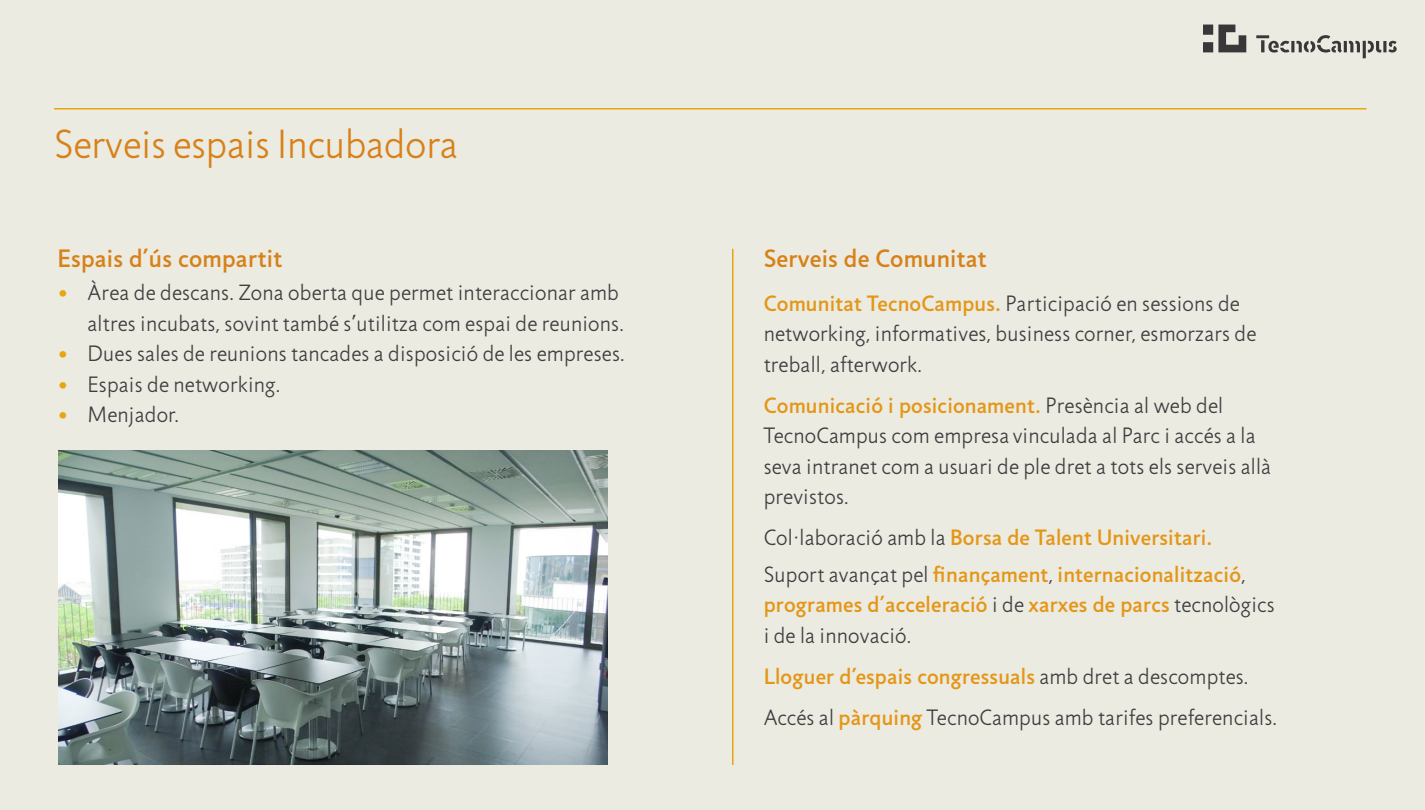
<style>
.page{position:relative;width:1425px;height:810px;background:#ecebe2}
.page>*{position:absolute;margin:0;border:0;box-sizing:border-box;transform-origin:0 0}
.t1{font:300 41.17px "Jigsaw";color:#d78118}
.t2{font:500 25.5px "Jigsaw";letter-spacing:.01em;color:#d78118}
.t3{font:300 22.5px/30.5px "Jigsaw";letter-spacing:.01em;color:#3e3e3f}
.t4{font:500 22.5px/36.5px "Jigsaw";letter-spacing:.01em;color:#e49617}
.s1{color:#e7a512}
.s2{font-weight:500;color:#e49617}
.s3{font-weight:300;color:#3e3e3f}
</style>
<div class="page">
<svg style="left:1256px;top:35px;width:141px;height:23px"></svg>
<svg style="left:1203px;top:25px;width:43px;height:27px"></svg>
<img style="left:58px;top:450px;width:550px;height:315px">
<hr style="left:54px;top:108px;width:1312px;height:2px;background:#e7a512">
<hr style="left:732px;top:249px;width:2px;height:516px;background:#e7a512">
<h1 class="t1" style="left:54px;top:122px;width:406px">Serveis espais Incubadora</h1>
<p class="t2" style="left:58px;top:243px;width:226px">Espais d’ús compartit</p>
<p class="t3" style="left:58px;top:278px;width:568px;text-align:right"><span class="s1">•</span> Àrea de descans. Zona oberta que permet interaccionar amb altres incubats, sovint també s’utilitza com espai de reunions.</p>
<p class="t3" style="left:58px;top:339px;width:569px"><span class="s1">•</span> Dues sales de reunions tancades a disposició de les empreses.</p>
<p class="t3" style="left:58px;top:370px;width:224px"><span class="s1">•</span> Espais de networking.</p>
<p class="t3" style="left:58px;top:400px;width:123px"><span class="s1">•</span> Menjador.</p>
<p class="t2" style="left:764px;top:243px;width:224px">Serveis de Comunitat</p>
<p class="t3" style="left:764px;top:289px;width:494px"><span class="s2">Comunitat TecnoCampus.</span> Participació en sessions de networking, informatives, business corner, esmorzars de treball, afterwork.</p>
<p class="t3" style="left:764px;top:391px;width:509px"><span class="s2">Comunicació i posicionament.</span> Presència al web del TecnoCampus com empresa vinculada al Parc i accés a la seva intranet com a usuari de ple dret a tots els serveis allà previstos.</p>
<p class="t4" style="left:764px;top:520px;width:484px"><span class="s3">Col·laboració amb la</span> Borsa de Talent Universitari.<br><span class="s3">Suport avançat pel</span> finançament<span class="s3">,</span> internacionalització<span class="s3">,</span></p>
<p class="t4" style="left:764px;top:590px;width:512px;line-height:30.5px">programes d’acceleració <span class="s3">i de</span> xarxes de parcs <span class="s3">tecnològics i de la innovació.</span></p>
<p class="t3" style="left:764px;top:657px;width:515px;line-height:41px"><span class="s2">Lloguer d’espais congressuals</span> amb dret a descomptes.<br>Accés al <span class="s2">pàrquing</span> TecnoCampus amb tarifes preferencials.</p>
</div>
